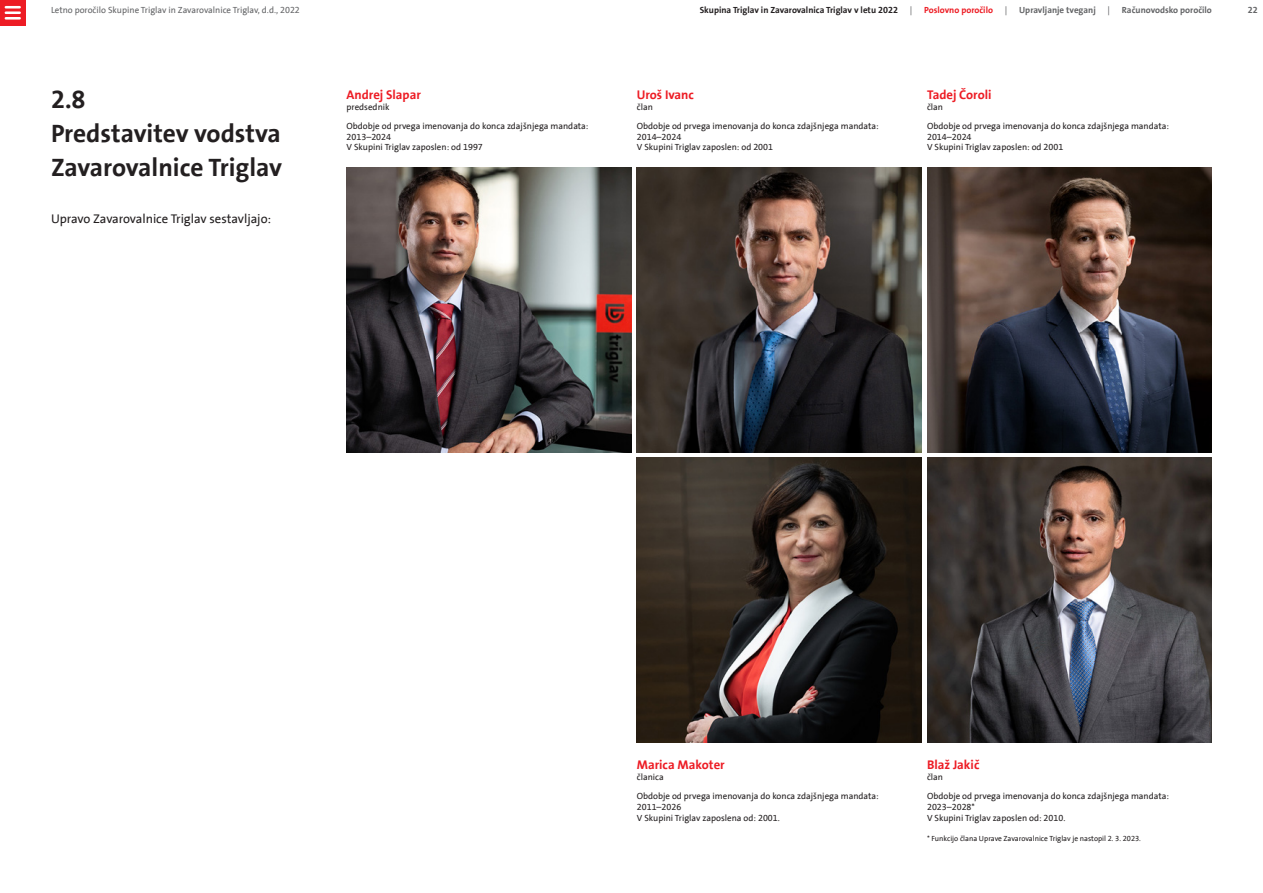
<style>
.page{position:relative;width:1263px;height:893px;background:#fff}
.page>*{position:absolute;margin:0;border:0;box-sizing:border-box;transform-origin:0 0}
.t1{font:700 25.5px/34px "Triglav The Sans";color:#231f20}
.t2{font:700 12.75px "Triglav The Sans";color:#ed1c24}
.t3{font:12.75px "Triglav The Sans";color:#231f20}
.t4{font:9px/19.4px "Triglav The Sans";color:#231f20}
.t5{font:9px "Triglav The Sans";color:#636466}
.t6{font:700 9px "Triglav The Sans";color:#231f20}
.t7{font:700 9px "Triglav The Sans";color:#636466}
.t8{font:700 9px "Triglav The Sans";color:#ed1c24}
.t9{font:7.5px "Triglav The Sans";color:#231f20}
</style>
<div class="page">
<div style="left:0;top:0;width:26px;height:26px;background:#ed1c24"></div>
<hr style="left:6px;top:11px;width:14px;height:3px;background:#fff">
<hr style="left:6px;top:6px;width:14px;height:3px;background:#fff">
<hr style="left:6px;top:17px;width:14px;height:3px;background:#fff">
<img style="left:347px;top:167px;width:284px;height:285px">
<img style="left:637px;top:167px;width:285px;height:285px">
<img style="left:927px;top:167px;width:285px;height:285px">
<img style="left:637px;top:458px;width:285px;height:285px">
<img style="left:927px;top:458px;width:285px;height:285px">
<p class="t5" style="left:51px;top:6px;width:250px">Letno poročilo Skupine Triglav in Zavarovalnice Triglav, d.d., 2022</p>
<p class="t6" style="left:700px;top:5px;width:200px">Skupina Triglav in Zavarovalnica Triglav v letu 2022</p>
<p class="t5" style="left:910px;top:6px;width:4px">|</p>
<p class="t8" style="left:924px;top:5px;width:70px">Poslovno poročilo</p>
<p class="t5" style="left:1005px;top:6px;width:4px">|</p>
<p class="t7" style="left:1019px;top:5px;width:78px">Upravljanje tveganj</p>
<p class="t5" style="left:1107px;top:6px;width:4px">|</p>
<p class="t7" style="left:1122px;top:5px;width:92px">Računovodsko poročilo</p>
<p class="t7" style="left:1248px;top:5px;width:11px">22</p>
<h1 class="t1" style="left:51px;top:83px;width:233px">2.8<br>Predstavitev vodstva<br>Zavarovalnice Triglav</h1>
<h2 class="t3" style="left:51px;top:212px;width:222px">Upravo Zavarovalnice Triglav sestavljajo:</h2>
<h2 class="t2" style="left:347px;top:87px;width:76px">Andrej Slapar</h2>
<p class="t4" style="left:347px;top:97px;width:243px">predsednik<br>Obdobje od prvega imenovanja do konca zdajšnjega mandata:</p>
<p class="t4" style="left:347px;top:131px;width:138px;line-height:10.8px">2013–2024<br>V Skupini Triglav zaposlen: od 1997</p>
<h2 class="t2" style="left:637px;top:87px;width:59px">Uroš Ivanc</h2>
<p class="t4" style="left:637px;top:97px;width:243px">član<br>Obdobje od prvega imenovanja do konca zdajšnjega mandata:</p>
<p class="t4" style="left:637px;top:131px;width:138px;line-height:10.8px">2014–2024<br>V Skupini Triglav zaposlen: od 2001</p>
<h2 class="t2" style="left:927px;top:87px;width:66px">Tadej Čoroli</h2>
<p class="t4" style="left:927px;top:97px;width:243px">član<br>Obdobje od prvega imenovanja do konca zdajšnjega mandata:</p>
<p class="t4" style="left:927px;top:131px;width:138px;line-height:10.8px">2014–2024<br>V Skupini Triglav zaposlen: od 2001</p>
<h2 class="t2" style="left:637px;top:757px;width:89px">Marica Makoter</h2>
<p class="t4" style="left:637px;top:767px;width:243px">članica<br>Obdobje od prvega imenovanja do konca zdajšnjega mandata:</p>
<p class="t4" style="left:637px;top:802px;width:145px;line-height:10.8px">2011–2026<br>V Skupini Triglav zaposlena od: 2001.</p>
<h2 class="t2" style="left:927px;top:757px;width:54px">Blaž Jakič</h2>
<p class="t4" style="left:927px;top:767px;width:243px">član<br>Obdobje od prvega imenovanja do konca zdajšnjega mandata:</p>
<p class="t4" style="left:927px;top:802px;width:140px;line-height:10.8px">2023–2028*<br>V Skupini Triglav zaposlen od: 2010.</p>
<p class="t9" style="left:927px;top:834px;width:215px">* Funkcijo člana Uprave Zavarovalnice Triglav je nastopil 2. 3. 2023.</p>
</div>
